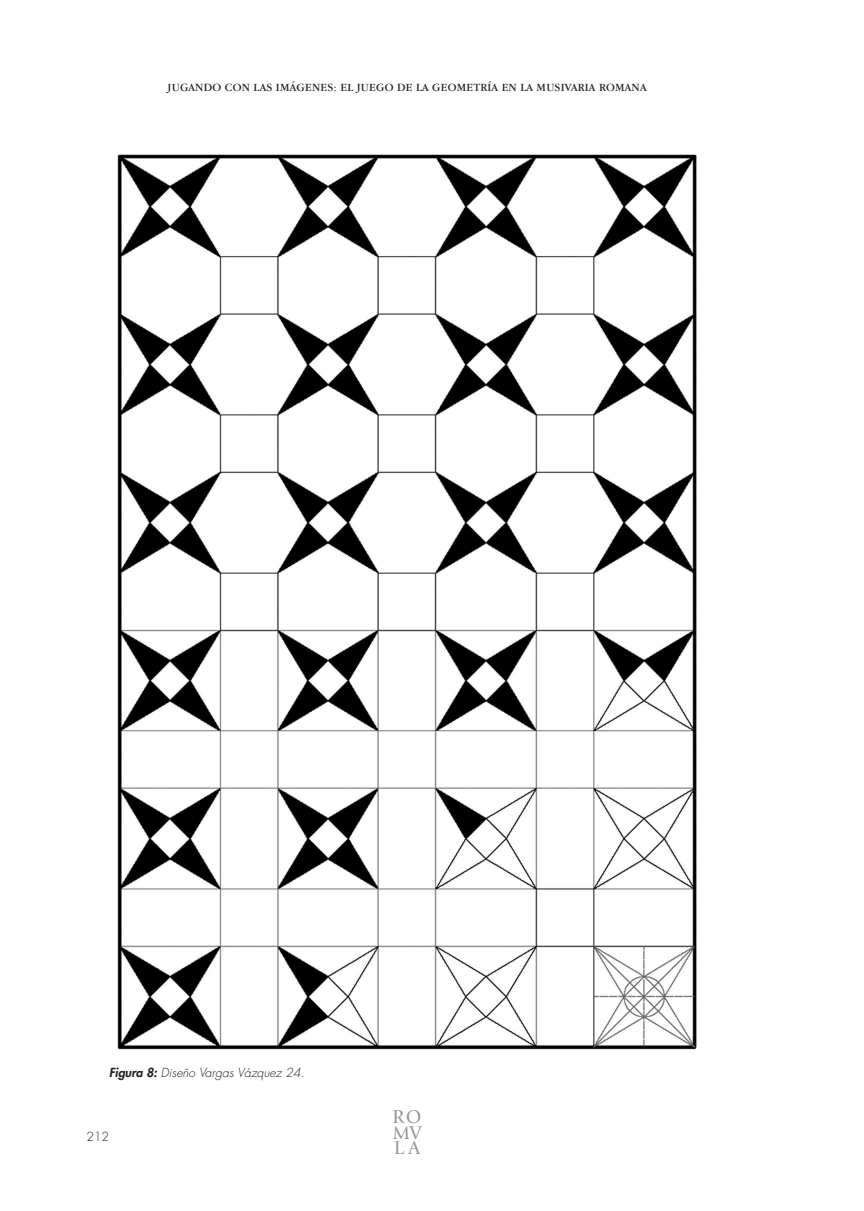
<style>
.page{position:relative;width:864px;height:1211px;background:#fff}
.page>*{position:absolute;margin:0;border:0;box-sizing:border-box;transform-origin:0 0}
.t1{font:19.25px/15.8px "Giovanni";color:#939598;text-align:justify}
.t2{font:italic 300 12.25px "Futura";color:#231f20}
.t3{font:300 12.25px "Futura";color:#231f20}
.t4{font:11.38px "Garamond IT Cby BT";letter-spacing:.02em;color:#231f20}
.s1{font-weight:800}
</style>
<div class="page">
<img style="left:118px;top:154px;width:578px;height:896px">
<p class="t4" style="left:168px;top:80px;width:480px">JUGANDO CON LAS IMÁGENES: EL JUEGO DE LA GEOMETRÍA EN LA MUSIVARIA ROMANA</p>
<p class="t2" style="left:109px;top:1064px;width:197px"><span class="s1">Figura 8:</span> Diseño Vargas Vázquez 24.</p>
<p class="t3" style="left:86px;top:1128px;width:24px">212</p>
<h1 class="t1" style="left:392px;top:1108px;width:31px">RO MV LA</h1>
</div>
